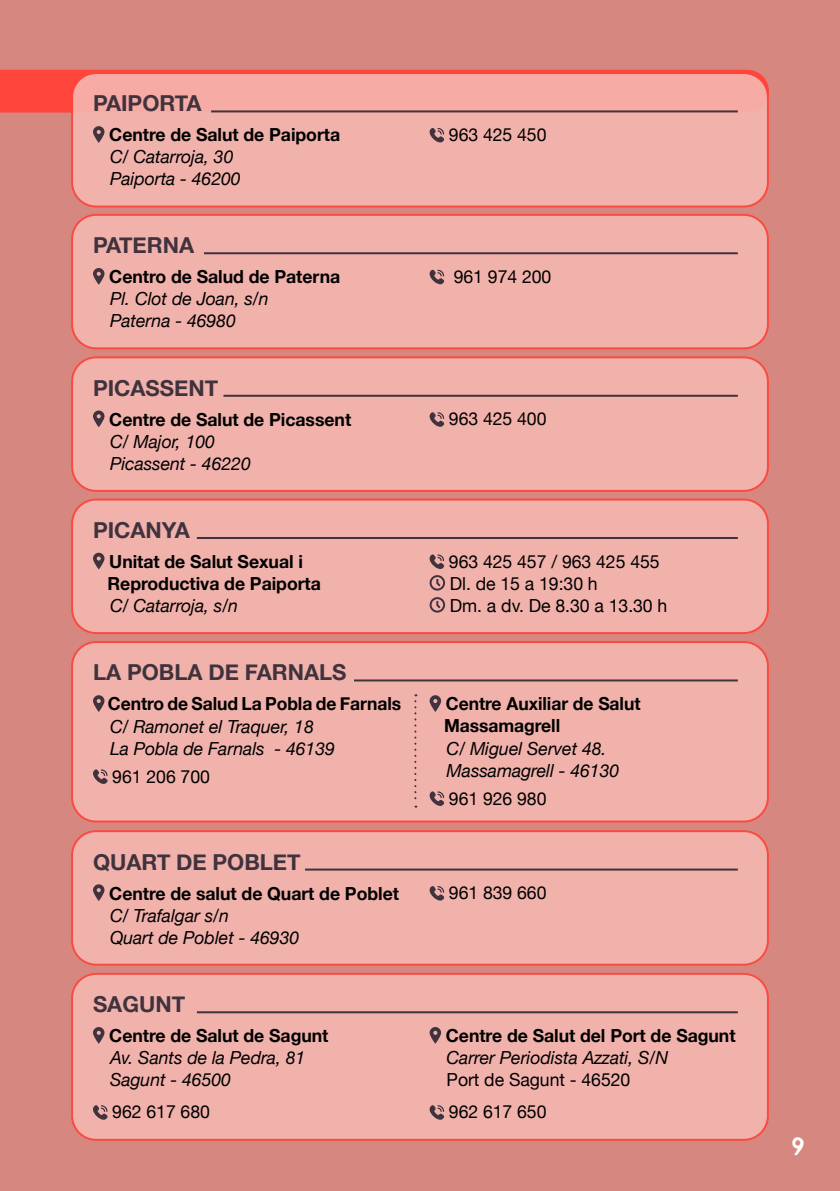
<style>
.page{position:relative;width:840px;height:1191px;background:#fff}
.page>*{position:absolute;margin:0;border:0;box-sizing:border-box;transform-origin:0 0}
.t1{font:24px "Chelsea Market";color:#fff}
.t2{font:700 22px "Helvetica Neue";color:#40333d}
.t3{font:italic 18px/22px "Helvetica Neue";letter-spacing:-.005em;color:#000}
.t4{font:700 18px/22px "Helvetica Neue";letter-spacing:-.005em;color:#000}
.t5{font:18px/22px "Helvetica Neue";letter-spacing:-.005em;color:#000}
</style>
<div class="page">
<div style="left:0;top:0;width:839px;height:1191px;background:#d68780"></div>
<div style="left:72px;top:831px;width:695px;height:133px;background:#f5b7b2;border-radius:24px"></div>
<div style="left:71px;top:830px;width:697px;height:135px;border:2px solid #ff453c;border-radius:24px"></div>
<div style="left:72px;top:974px;width:695px;height:165px;background:#f5b7b2;border-radius:24px"></div>
<div style="left:71px;top:973px;width:697px;height:167px;border:2px solid #ff453c;border-radius:24px"></div>
<div style="left:0;top:70px;width:768px;height:43px;background:#ff453c"></div>
<hr style="left:305px;top:868px;width:432px;height:2px;background:#40333d">
<hr style="left:197px;top:1011px;width:540px;height:2px;background:#40333d">
<svg style="left:93px;top:884px;width:12px;height:17px"></svg>
<svg style="left:429px;top:886px;width:15px;height:14px"></svg>
<svg style="left:93px;top:1027px;width:12px;height:16px"></svg>
<svg style="left:93px;top:1105px;width:14px;height:14px"></svg>
<svg style="left:429px;top:1027px;width:12px;height:16px"></svg>
<svg style="left:429px;top:1105px;width:15px;height:14px"></svg>
<div style="left:72px;top:73px;width:695px;height:133px;background:#f5b7b2;border-radius:24px"></div>
<div style="left:71px;top:72px;width:697px;height:135px;border:2px solid #ff453c;border-radius:24px"></div>
<div style="left:72px;top:357px;width:695px;height:134px;background:#f5b7b2;border-radius:24px"></div>
<div style="left:71px;top:356px;width:697px;height:136px;border:2px solid #ff453c;border-radius:24px"></div>
<div style="left:72px;top:499px;width:695px;height:134px;background:#f5b7b2;border-radius:24px"></div>
<div style="left:71px;top:498px;width:697px;height:136px;border:2px solid #ff453c;border-radius:24px"></div>
<div style="left:72px;top:215px;width:695px;height:133px;background:#f5b7b2;border-radius:24px"></div>
<div style="left:71px;top:214px;width:697px;height:135px;border:2px solid #ff453c;border-radius:24px"></div>
<div style="left:72px;top:642px;width:695px;height:179px;background:#f5b7b2;border-radius:24px"></div>
<div style="left:71px;top:641px;width:697px;height:181px;border:2px solid #ff453c;border-radius:24px"></div>
<hr style="left:211px;top:110px;width:526px;height:2px;background:#40333d">
<hr style="left:223px;top:395px;width:514px;height:2px;background:#40333d">
<hr style="left:197px;top:537px;width:540px;height:2px;background:#40333d">
<hr style="left:204px;top:252px;width:533px;height:2px;background:#40333d">
<hr style="left:354px;top:679px;width:383px;height:2px;background:#40333d">
<svg style="left:93px;top:126px;width:12px;height:17px"></svg>
<svg style="left:429px;top:128px;width:15px;height:14px"></svg>
<svg style="left:93px;top:410px;width:12px;height:17px"></svg>
<svg style="left:429px;top:412px;width:15px;height:15px"></svg>
<svg style="left:93px;top:553px;width:12px;height:16px"></svg>
<svg style="left:429px;top:554px;width:15px;height:15px"></svg>
<svg style="left:429px;top:575px;width:16px;height:15px"></svg>
<svg style="left:429px;top:597px;width:16px;height:15px"></svg>
<svg style="left:93px;top:268px;width:12px;height:17px"></svg>
<svg style="left:429px;top:270px;width:15px;height:14px"></svg>
<svg style="left:93px;top:695px;width:12px;height:17px"></svg>
<svg style="left:93px;top:769px;width:14px;height:15px"></svg>
<svg style="left:429px;top:695px;width:12px;height:17px"></svg>
<svg style="left:429px;top:791px;width:15px;height:15px"></svg>
<svg style="left:414px;top:694px;width:2px;height:113px"></svg>
<p class="t2" style="left:93px;top:86px;width:110px">PAIPORTA</p>
<p class="t4" style="left:109px;top:124px;width:232px">Centre de Salut de Paiporta</p>
<p class="t3" style="left:110px;top:147px;width:132px">C/ Catarroja, 30<br>Paiporta - 46200</p>
<p class="t2" style="left:93px;top:228px;width:103px">PATERNA</p>
<p class="t4" style="left:109px;top:266px;width:232px">Centro de Salud de Paterna</p>
<p class="t3" style="left:110px;top:289px;width:160px">Pl. Clot de Joan, s/n<br>Paterna - 46980</p>
<p class="t2" style="left:93px;top:371px;width:127px">PICASSENT</p>
<p class="t4" style="left:109px;top:409px;width:243px">Centre de Salut de Picassent</p>
<p class="t3" style="left:110px;top:431px;width:142px">C/ Major, 100<br>Picassent - 46220</p>
<p class="t2" style="left:93px;top:513px;width:98px">PICANYA</p>
<p class="t4" style="left:107px;top:551px;width:215px">Unitat de Salut Sexual i<br>Reproductiva de Paiporta</p>
<p class="t3" style="left:110px;top:595px;width:129px">C/ Catarroja, s/n</p>
<p class="t2" style="left:93px;top:655px;width:255px">LA POBLA DE FARNALS</p>
<p class="t4" style="left:108px;top:693px;width:295px">Centro de Salud La Pobla de Farnals</p>
<p class="t3" style="left:110px;top:716px;width:226px">C/ Ramonet el Traquer, 18<br>La Pobla de Farnals - 46139</p>
<p class="t5" style="left:112px;top:766px;width:99px">961 206 700</p>
<p class="t2" style="left:93px;top:844px;width:209px">QUART DE POBLET</p>
<p class="t4" style="left:109px;top:882px;width:291px">Centre de salut de Quart de Poblet</p>
<p class="t3" style="left:110px;top:905px;width:191px">C/ Trafalgar s/n<br>Quart de Poblet - 46930</p>
<p class="t2" style="left:93px;top:987px;width:94px">SAGUNT</p>
<p class="t4" style="left:109px;top:1025px;width:220px">Centre de Salut de Sagunt</p>
<p class="t3" style="left:110px;top:1048px;width:197px">Av. Sants de la Pedra, 81<br>Sagunt - 46500</p>
<p class="t5" style="left:112px;top:1102px;width:99px">962 617 680</p>
<p class="t5" style="left:448px;top:125px;width:99px">963 425 450</p>
<p class="t5" style="left:453px;top:266px;width:99px">961 974 200</p>
<p class="t5" style="left:448px;top:409px;width:99px">963 425 400</p>
<p class="t5" style="left:448px;top:551px;width:220px">963 425 457 / 963 425 455<br>Dl. de 15 a 19:30 h<br>Dm. a dv. De 8.30 a 13.30 h</p>
<p class="t4" style="left:444px;top:693px;width:198px">Centre Auxiliar de Salut<br>Massamagrell</p>
<p class="t3" style="left:446px;top:738px;width:174px">C/ Miguel Servet 48.<br>Massamagrell - 46130</p>
<p class="t5" style="left:448px;top:788px;width:99px">961 926 980</p>
<p class="t5" style="left:448px;top:882px;width:99px">961 839 660</p>
<p class="t4" style="left:445px;top:1025px;width:291px">Centre de Salut del Port de Sagunt</p>
<p class="t3" style="left:446px;top:1048px;width:223px">Carrer Periodista Azzati, S/N</p>
<p class="t5" style="left:446px;top:1065px;width:185px;line-height:32px">Port de Sagunt - 46520<br>962 617 650</p>
<h1 class="t1" style="left:791px;top:1130px;width:15px">9</h1>
</div>
